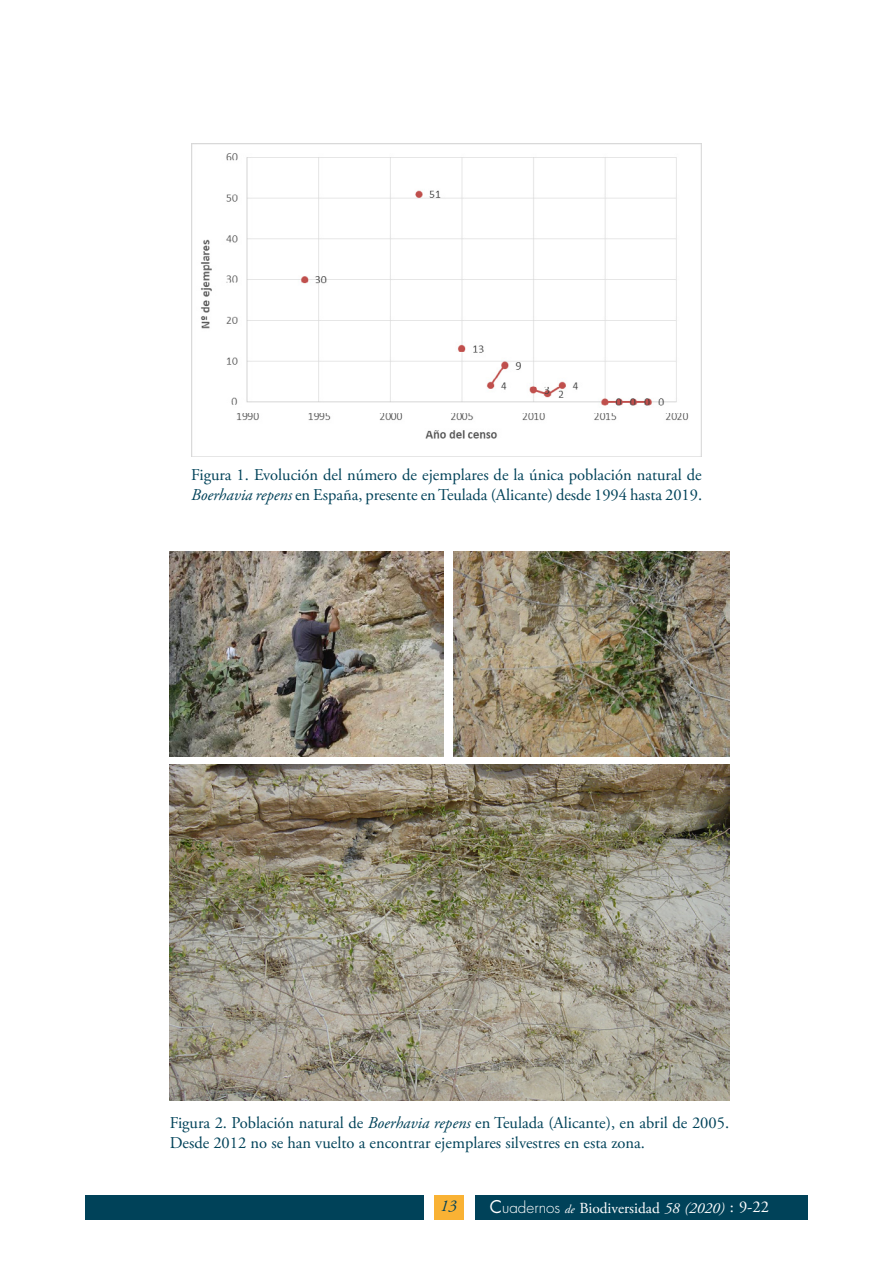
<style>
.page{position:relative;width:893px;height:1263px;background:#fff}
.page>*{position:absolute;margin:0;border:0;box-sizing:border-box;transform-origin:0 0}
.t1{font:16.5px/19.8px "Adobe Garamond Pro";color:#004259}
.t2{font:italic 16.5px "Adobe Garamond Pro";color:#004259}
.t3{font:15.3px "Adobe Garamond Pro";color:#fff}
.s1{font-style:italic}
.s2{font-family:"Futura";font-size:17.1px}
.s3{font-family:"Futura";font-weight:300}
.s4{font-style:italic;font-size:12px}
.s5{font-size:16.5px}
</style>
<div class="page">
<div style="left:86px;top:1195px;width:338px;height:25px;background:#004259"></div>
<div style="left:475px;top:1195px;width:333px;height:25px;background:#004259"></div>
<div style="left:435px;top:1195px;width:29px;height:25px;background:#f9b234"></div>
<img style="left:191px;top:143px;width:511px;height:313px">
<img style="left:170px;top:551px;width:273px;height:205px">
<img style="left:453px;top:552px;width:276px;height:204px">
<img style="left:170px;top:765px;width:559px;height:335px">
<p class="t1" style="left:191px;top:465px;width:513px">Figura 1. Evolución del número de ejemplares de la única población natural de<br><span class="s1">Boerhavia repens</span> en España, presente en Teulada (Alicante) desde 1994 hasta 2019.</p>
<p class="t1" style="left:170px;top:1113px;width:561px">Figura 2. Población natural de <span class="s1">Boerhavia repens</span> en Teulada (Alicante), en abril de 2005.<br>Desde 2012 no se han vuelto a encontrar ejemplares silvestres en esta zona.</p>
<p class="t2" style="left:440px;top:1195px;width:18px">13</p>
<p class="t3" style="left:490px;top:1199px;width:281px"><span class="s2">C</span><span class="s3">uadernos</span> <span class="s4">de</span> Biodiversidad <span class="s1">58 (2020)</span> <span class="s5">: 9-22</span></p>
</div>
